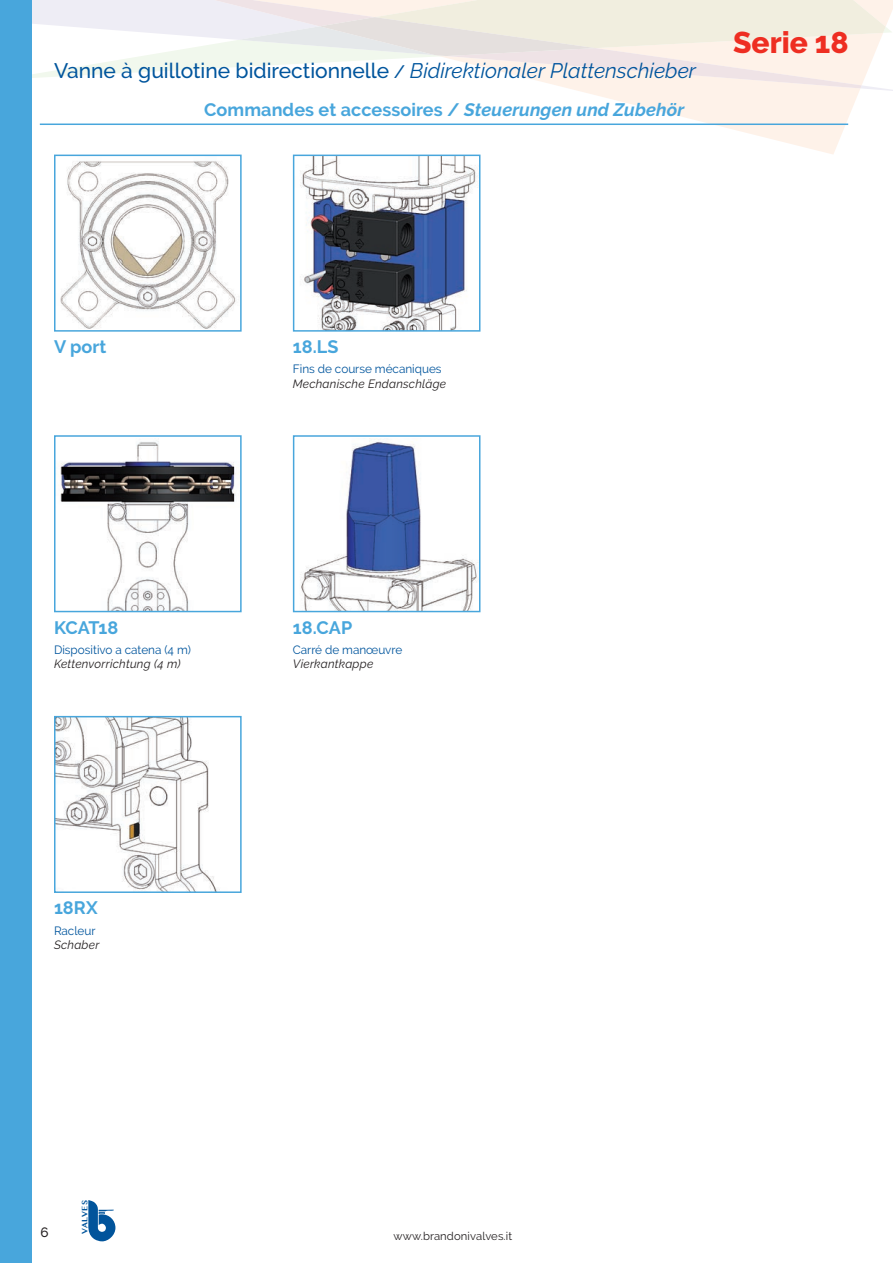
<style>
.page{position:relative;width:893px;height:1263px;background:#fff}
.page>*{position:absolute;margin:0;border:0;box-sizing:border-box;transform-origin:0 0}
.t1{font:800 30px "Raleway";color:#ee2e22}
.t2{font:500 21px "Raleway";color:#01559d}
.t3{font:700 18px "Raleway";letter-spacing:.005em;color:#48a6dc}
.t4{font:500 13.5px "Raleway";color:#231f20}
.t5{font:12px "Raleway";color:#01559d}
.t6{font:italic 12px "Raleway";letter-spacing:.02em;color:#231f20}
.t7{font:11.25px "Raleway";letter-spacing:.01em;color:#231f20}
.t8{font:700 7.8px "Lao MN";color:#01549b}
.s1{font-size:18px}
.s2{font-weight:400;font-style:italic}
.s3{font-style:italic}
</style>
<div class="page">
<svg style="left:64px;top:92px;width:795px;height:63px"></svg>
<svg style="left:32px;top:0;width:861px;height:92px"></svg>
<svg style="left:165px;top:0;width:697px;height:88px"></svg>
<svg style="left:239px;top:0;width:647px;height:56px;background:#f1ece3"></svg>
<svg style="left:88px;top:1200px;width:27px;height:41px"></svg>
<div style="left:0;top:0;width:32px;height:1263px;background:#48a6dc"></div>
<img style="left:60px;top:161px;width:176px;height:168px">
<div style="left:54px;top:155px;width:188px;height:177px;border:2px solid #48a6dc"></div>
<img style="left:300px;top:158px;width:177px;height:171px">
<div style="left:293px;top:155px;width:187px;height:177px;border:2px solid #48a6dc"></div>
<img style="left:58px;top:441px;width:180px;height:168px">
<div style="left:54px;top:435px;width:188px;height:177px;border:2px solid #48a6dc"></div>
<img style="left:301px;top:441px;width:176px;height:168px">
<div style="left:293px;top:435px;width:187px;height:177px;border:2px solid #48a6dc"></div>
<img style="left:57px;top:719px;width:163px;height:171px">
<div style="left:54px;top:716px;width:188px;height:177px;border:2px solid #48a6dc"></div>
<hr style="left:40px;top:124px;width:808px;height:1px;background:#48a6dc">
<p class="t2" style="left:54px;top:58px;width:644px">Vanne à guillotine bidirectionnelle <span class="s1">/</span> <span class="s2">Bidirektionaler Plattenschieber</span></p>
<p class="t3" style="left:204px;top:100px;width:482px">Commandes et accessoires /● <span class="s3">Steuerungen und Zubehör</span></p>
<p class="t1" style="left:733px;top:25px;width:117px">Serie 18</p>
<p class="t3" style="left:54px;top:336px;width:54px">V port</p>
<p class="t3" style="left:293px;top:336px;width:47px">18.LS</p>
<p class="t5" style="left:293px;top:362px;width:150px">Fins de course mécaniques</p>
<p class="t6" style="left:293px;top:376px;width:155px">Mechanische Endanschläge</p>
<p class="t3" style="left:54px;top:617px;width:66px">KCAT18</p>
<p class="t5" style="left:54px;top:643px;width:138px">Dispositivo a catena (4 m)</p>
<p class="t6" style="left:54px;top:657px;width:128px">Kettenvorrichtung (4 m)</p>
<p class="t3" style="left:293px;top:617px;width:61px">18.CAP</p>
<p class="t5" style="left:293px;top:643px;width:111px">Carré de manœuvre</p>
<p class="t6" style="left:293px;top:657px;width:82px">Vierkantkappe</p>
<p class="t3" style="left:54px;top:898px;width:45px">18RX</p>
<p class="t5" style="left:54px;top:923px;width:43px">Racleur</p>
<p class="t6" style="left:54px;top:938px;width:47px">Schaber</p>
<p class="t4" style="left:40px;top:1225px;width:10px">6</p>
<p class="t8" style="left:80px;top:1233px;width:35px;rotate:-90deg">VALVES</p>
<p class="t7" style="left:394px;top:1229px;width:120px">www.brandonivalves.it</p>
</div>
